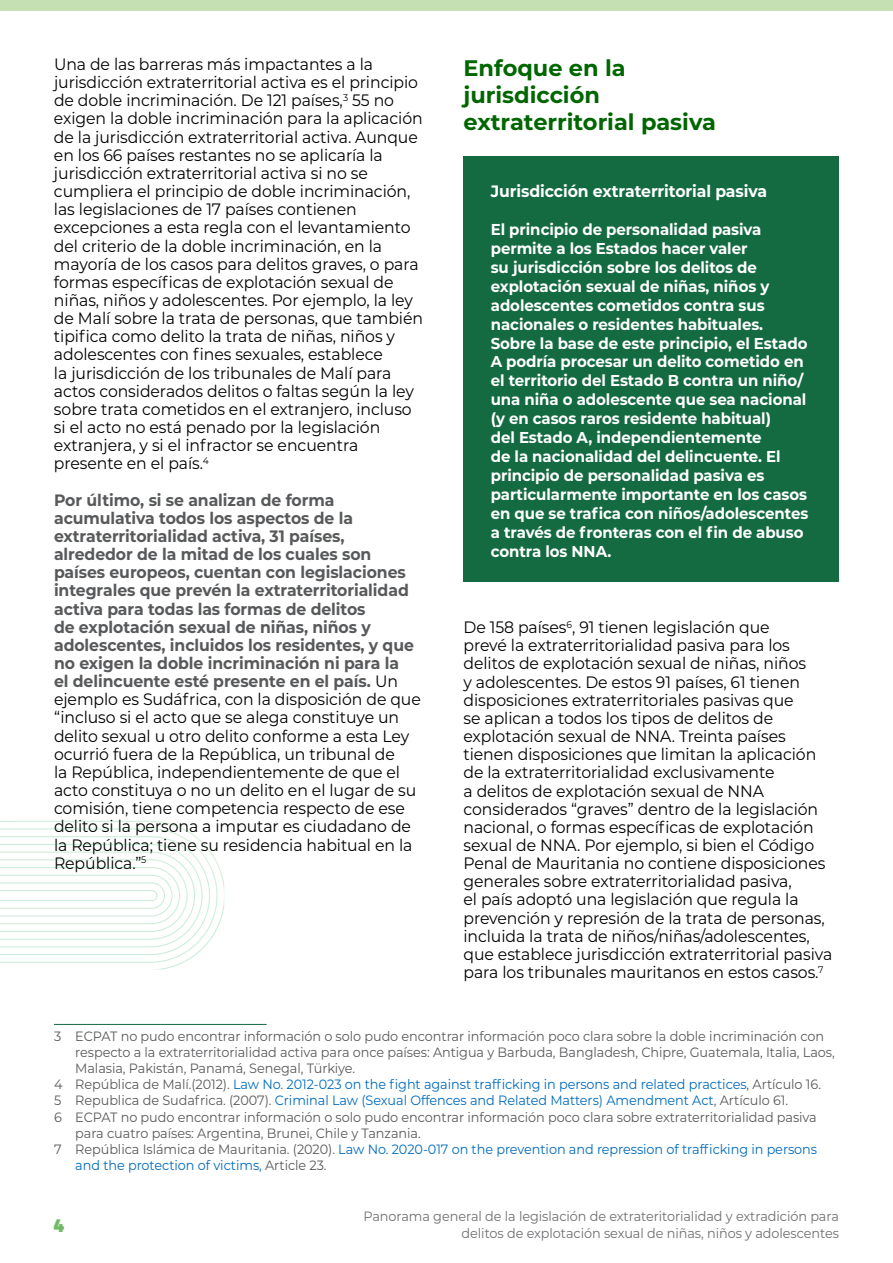
<style>
.page{position:relative;width:893px;height:1263px;background:#fff}
.page>*{position:absolute;margin:0;border:0;box-sizing:border-box;transform-origin:0 0}
.t1{font:700 22.5px/27px "Montserrat";color:#060}
.t2{font:900 18px "Montserrat";color:#70b965;scale:.95 1}
.t3{font:16.5px/18.1px "Montserrat";letter-spacing:-.005em;color:#000;scale:.95 1}
.t4{font:700 16.5px/18.1px "Montserrat";letter-spacing:-.005em;color:#58595b;scale:.95 1}
.t5{font:700 16.5px "Montserrat";letter-spacing:-.005em;color:#fff;scale:.95 1}
.t6{font:700 15.75px/18.9px "Montserrat";letter-spacing:-.005em;color:#fff;scale:.95 1}
.t7{font:13.5px "Montserrat";letter-spacing:-.005em;color:#58595b;scale:.95 1}
.t8{font:13.5px "Montserrat";letter-spacing:-.005em;color:#006bbd;scale:.95 1}
.t9{font:13.5px/16.2px "Montserrat";letter-spacing:-.005em;color:#6d6e71;text-align:right;scale:.95 1}
.s1{font-weight:400;color:#000}
.s2{color:#58595b}
</style>
<div class="page">
<div style="left:0;top:0;width:893px;height:11px;background:#c5e0b3"></div>
<hr style="left:54px;top:1024px;width:213px;height:1px;background:#146b42">
<div style="left:463px;top:156px;width:376px;height:425px;background:#146b42"></div>
<svg style="left:0;top:821px;width:224px;height:148px"></svg>
<p class="t3" style="left:54px;top:54px;width:390px">Una de las barreras más impactantes a la jurisdicción extraterritorial activa es el principio de doble incriminación. De 121 países,<sup>3</sup> 55 no exigen la doble incriminación para la aplicación de la jurisdicción extraterritorial activa. Aunque en los 66 países restantes no se aplicaría la jurisdicción extraterritorial activa si no se cumpliera el principio de doble incriminación, las legislaciones de 17 países contienen excepciones a esta regla con el levantamiento del criterio de la doble incriminación, en la mayoría de los casos para delitos graves, o para formas específicas de explotación sexual de niñas, niños y adolescentes. Por ejemplo, la ley de Malí sobre la trata de personas, que también tipifica como delito la trata de niñas, niños y adolescentes con fines sexuales, establece<br>la jurisdicción de los tribunales de Malí para actos considerados delitos o faltas según la ley sobre trata cometidos en el extranjero, incluso si el acto no está penado por la legislación extranjera, y si el infractor se encuentra presente en el país.<sup>4</sup></p>
<p class="t4" style="left:54px;top:490px;width:388px">Por último, si se analizan de forma acumulativa todos los aspectos de la extraterritorialidad activa, 31 países, alrededor de la mitad de los cuales son países europeos, cuentan con legislaciones integrales que prevén la extraterritorialidad activa para todas las formas de delitos<br>de explotación sexual de niñas, niños y adolescentes, incluidos los residentes, y que no exigen la doble incriminación ni para la<br>el delincuente esté presente en el país. <span class="s1">Un ejemplo es Sudáfrica, con la disposición de que “incluso si el acto que se alega constituye un delito sexual u otro delito conforme a esta Ley ocurrió fuera de la República, un tribunal de<br>la República, independientemente de que el acto constituya o no un delito en el lugar de su comisión, tiene competencia respecto de ese delito si la persona a imputar es ciudadano de la República; tiene su residencia habitual en la República.”</span><sup>5</sup></p>
<h1 class="t1" style="left:463px;top:53px;width:254px">Enfoque en la jurisdicción extraterritorial pasiva</h1>
<p class="t5" style="left:491px;top:180px;width:292px">Jurisdicción extraterritorial pasiva</p>
<p class="t6" style="left:491px;top:219px;width:336px">El principio de personalidad pasiva permite a los Estados hacer valer<br>su jurisdicción sobre los delitos de explotación sexual de niñas, niños y adolescentes cometidos contra sus nacionales o residentes habituales.<br>Sobre la base de este principio, el Estado A podría procesar un delito cometido en el territorio del Estado B contra un niño/ una niña o adolescente que sea nacional (y en casos raros residente habitual)<br>del Estado A, independientemente<br>de la nacionalidad del delincuente. El principio de personalidad pasiva es particularmente importante en los casos en que se trafica con niños/adolescentes a través de fronteras con el fin de abuso contra los NNA.</p>
<p class="t3" style="left:463px;top:618px;width:390px">De 158 países<sup>6</sup>, 91 tienen legislación que<br>prevé la extraterritorialidad pasiva para los delitos de explotación sexual de niñas, niños<br>y adolescentes. De estos 91 países, 61 tienen disposiciones extraterritoriales pasivas que<br>se aplican a todos los tipos de delitos de explotación sexual de NNA. Treinta países tienen disposiciones que limitan la aplicación de la extraterritorialidad exclusivamente<br>a delitos de explotación sexual de NNA considerados “graves” dentro de la legislación nacional, o formas específicas de explotación sexual de NNA. Por ejemplo, si bien el Código Penal de Mauritania no contiene disposiciones generales sobre extraterritorialidad pasiva,<br>el país adoptó una legislación que regula la prevención y represión de la trata de personas, incluida la trata de niños/niñas/adolescentes, que establece jurisdicción extraterritorial pasiva para los tribunales mauritanos en estos casos.<sup>7</sup></p>
<p class="t7" style="left:54px;top:1026px;width:812px">3 ECPAT no pudo encontrar información o solo pudo encontrar información poco clara sobre la doble incriminación con</p>
<p class="t7" style="left:75px;top:1043px;width:801px">respecto a la extraterritorialidad activa para once países: Antigua y Barbuda, Bangladesh, Chipre, Guatemala, Italia, Laos,</p>
<p class="t7" style="left:75px;top:1059px;width:296px">Malasia, Pakistán, Panamá, Senegal, Türkiye.</p>
<p class="t8" style="left:54px;top:1075px;width:809px"><span class="s2">4 República de Malí.(2012).</span> Law No. 2012-023 on the fight against trafficking in persons and related practices<span class="s2">, Artículo 16.</span></p>
<p class="t8" style="left:54px;top:1091px;width:774px"><span class="s2">5 Republica de Sudafrica. (2007).</span> Criminal Law (Sexual Offences and Related Matters) Amendment Act<span class="s2">, Artículo 61.</span></p>
<p class="t7" style="left:54px;top:1107px;width:804px">6 ECPAT no pudo encontrar información o solo pudo encontrar información poco clara sobre extraterritorialidad pasiva</p>
<p class="t7" style="left:75px;top:1124px;width:365px">para cuatro países: Argentina, Brunei, Chile y Tanzania.</p>
<p class="t8" style="left:54px;top:1140px;width:805px"><span class="s2">7 República Islámica de Mauritania. (2020).</span> Law No. 2020-017 on the prevention and repression of trafficking in persons</p>
<p class="t8" style="left:75px;top:1156px;width:266px">and the protection of victims, <span class="s2">Article 23.</span></p>
<p class="t2" style="left:54px;top:1211px;width:13px">4</p>
<p class="t9" style="left:363px;top:1208px;width:502px">Panorama general de la legislación de extrateritorialidad y extradición para delitos de explotación sexual de niñas, niños y adolescentes</p>
</div>
